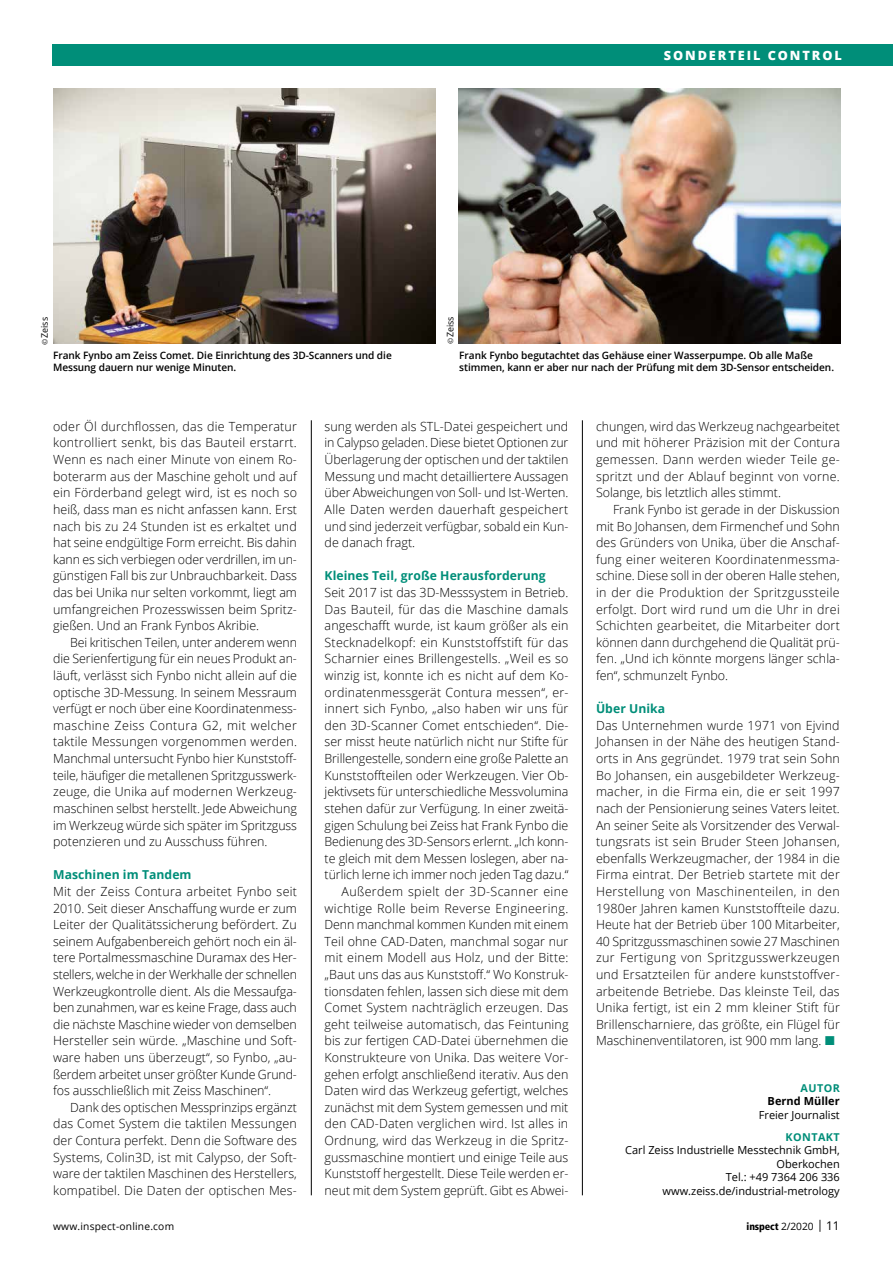
<style>
.page{position:relative;width:893px;height:1263px;background:#fff}
.page>*{position:absolute;margin:0;border:0;box-sizing:border-box;transform-origin:0 0}
.t1{font:800 12.75px "Open Sans";letter-spacing:.15em;color:#fff}
.t2{font:300 12.6px/16.6px "Open Sans";color:#000;text-align:justify}
.t3{font:700 12.3px "Open Sans";letter-spacing:.005em;color:#008e79}
.t4{font:11.1px/13.5px "Open Sans";color:#000;text-align:right}
.t5{font:700 11.1px "Open Sans";letter-spacing:.005em;color:#000}
.t6{font:700 10.8px "Open Sans";letter-spacing:.04em;color:#008e79}
.t7{font:600 10.2px/12.3px "Open Sans";letter-spacing:-.005em;color:#000}
.t8{font:10.2px "Open Sans";letter-spacing:.02em;color:#000}
.t9{font:900 condensed 10.2px "Frutiger LT Com";letter-spacing:-.01em;color:#000}
.t10{font:9px "Open Sans";letter-spacing:.005em;color:#000}
.s1{font-family:"Minion Pro"}
.s2{font-family:"Open Sans";font-weight:400;font-stretch:normal}
.s3{font-family:"Open Sans";font-weight:400;font-stretch:normal;font-size:12px}
</style>
<div class="page">
<hr style="left:582px;top:420px;width:1px;height:775px;background:#000">
<hr style="left:311px;top:420px;width:1px;height:775px;background:#000">
<img style="left:54px;top:89px;width:382px;height:255px">
<img style="left:459px;top:89px;width:381px;height:254px">
<div style="left:52px;top:44px;width:841px;height:21px;background:#008e79"></div>
<p class="t1" style="left:664px;top:46px;width:180px">SONDERTEIL CONTROL</p>
<p class="t10" style="left:39px;top:344px;width:29px;rotate:-90deg"><span class="s1">©</span>Zeiss</p>
<p class="t10" style="left:444px;top:344px;width:29px;rotate:-90deg"><span class="s1">©</span>Zeiss</p>
<p class="t7" style="left:53px;top:349px;width:340px">Frank Fynbo am Zeiss Comet. Die Einrichtung des 3D-Scanners und die<br>Messung dauern nur wenige Minuten.</p>
<p class="t7" style="left:459px;top:349px;width:376px">Frank Fynbo begutachtet das Gehäuse einer Wasserpumpe. Ob alle Maße stimmen, kann er aber nur nach der Prüfung mit dem 3D-Sensor entscheiden.</p>
<p class="t2" style="left:53px;top:418px;width:245px">oder Öl durchflossen, das die Temperatur kontrolliert senkt, bis das Bauteil erstarrt.<br>Wenn es nach einer Minute von einem Ro&shy;boterarm aus der Maschine geholt und auf ein Förderband gelegt wird, ist es noch so heiß, dass man es nicht anfassen kann. Erst nach bis zu 24 Stunden ist es erkaltet und hat seine endgültige Form erreicht. Bis dahin kann es sich verbiegen oder verdrillen, im un&shy;günstigen Fall bis zur Unbrauchbarkeit. Dass das bei Unika nur selten vorkommt, liegt am umfangreichen Prozesswissen beim Spritz&shy;gießen. Und an Frank Fynbos Akribie.</p>
<p class="t2" style="left:53px;top:633px;width:245px;text-indent:17px">Bei kritischen Teilen, unter anderem wenn die Serienfertigung für ein neues Produkt an&shy;läuft, verlässt sich Fynbo nicht allein auf die optische 3D-Messung. In seinem Messraum verfügt er noch über eine Koordinatenmess&shy;maschine Zeiss Contura G2, mit welcher taktile Messungen vorgenommen werden.<br>Manchmal untersucht Fynbo hier Kunststoff&shy;teile, häufiger die metallenen Spritzgusswerk&shy;zeuge, die Unika auf modernen Werkzeug&shy;maschinen selbst herstellt. Jede Abweichung im Werkzeug würde sich später im Spritzguss potenzieren und zu Ausschuss führen.</p>
<p class="t3" style="left:53px;top:866px;width:140px">Maschinen im Tandem</p>
<p class="t2" style="left:53px;top:883px;width:245px">Mit der Zeiss Contura arbeitet Fynbo seit 2010. Seit dieser Anschaffung wurde er zum Leiter der Qualitätssicherung befördert. Zu seinem Aufgabenbereich gehört noch ein äl&shy;tere Portalmessmaschine Duramax des Her&shy;stellers, welche in der Werkhalle der schnellen Werkzeugkontrolle dient. Als die Messaufga&shy;ben zunahmen, war es keine Frage, dass auch die nächste Maschine wieder von demselben Hersteller sein würde. „Maschine und Soft&shy;ware haben uns überzeugt“, so Fynbo, „au&shy;ßerdem arbeitet unser größter Kunde Grund&shy;fos ausschließlich mit Zeiss Maschinen“.</p>
<p class="t2" style="left:53px;top:1099px;width:245px;text-indent:17px">Dank des optischen Messprinzips ergänzt das Comet System die taktilen Messungen der Contura perfekt. Denn die Software des Systems, Colin3D, ist mit Calypso, der Soft&shy;ware der taktilen Maschinen des Herstellers, kompatibel. Die Daten der optischen Mes-</p>
<p class="t2" style="left:325px;top:418px;width:245px">sung werden als STL-Datei gespeichert und in Calypso geladen. Diese bietet Optionen zur Überlagerung der optischen und der taktilen Messung und macht detailliertere Aussagen über Abweichungen von Soll- und Ist-Werten.<br>Alle Daten werden dauerhaft gespeichert und sind jederzeit verfügbar, sobald ein Kun&shy;de danach fragt.</p>
<p class="t3" style="left:325px;top:567px;width:223px">Kleines Teil, große Herausforderung</p>
<p class="t2" style="left:325px;top:584px;width:245px;text-align:right">Seit 2017 ist das 3D-Messsystem in Betrieb.<br>Das Bauteil, für das die Maschine damals angeschafft wurde, ist kaum größer als ein Stecknadelkopf: ein Kunststoffstift für das Scharnier eines Brillengestells. „Weil es so winzig ist, konnte ich es nicht auf dem Ko&shy;ordinatenmessgerät Contura messen“, er&shy;innert sich Fynbo, „also haben wir uns für den 3D-Scanner Comet entschieden“. Die&shy;ser misst heute natürlich nicht nur Stifte für Brillengestelle, sondern eine große Palette an Kunststoffteilen oder Werkzeugen. Vier Ob&shy;jektivsets für unterschiedliche Messvolumina stehen dafür zur Verfügung. In einer zweitä&shy;gigen Schulung bei Zeiss hat Frank Fynbo die Bedienung des 3D-Sensors erlernt. „Ich konn&shy;te gleich mit dem Messen loslegen, aber na&shy;türlich lerne ich immer noch jeden Tag dazu.“ Außerdem spielt der 3D-Scanner eine wichtige Rolle beim Reverse Engineering.<br>Denn manchmal kommen Kunden mit einem Teil ohne CAD-Daten, manchmal sogar nur mit einem Modell aus Holz, und der Bitte: „Baut uns das aus Kunststoff.“ Wo Konstruk&shy;tionsdaten fehlen, lassen sich diese mit dem Comet System nachträglich erzeugen. Das geht teilweise automatisch, das Feintuning bis zur fertigen CAD-Datei übernehmen die Konstrukteure von Unika. Das weitere Vor&shy;gehen erfolgt anschließend iterativ. Aus den Daten wird das Werkzeug gefertigt, welches zunächst mit dem System gemessen und mit den CAD-Daten verglichen wird. Ist alles in Ordnung, wird das Werkzeug in die Spritz&shy;gussmaschine montiert und einige Teile aus Kunststoff hergestellt. Diese Teile werden er&shy;neut mit dem System geprüft. Gibt es Abwei-</p>
<p class="t2" style="left:596px;top:418px;width:245px">chungen, wird das Werkzeug nachgearbeitet und mit höherer Präzision mit der Contura gemessen. Dann werden wieder Teile ge&shy;spritzt und der Ablauf beginnt von vorne.<br>Solange, bis letztlich alles stimmt.</p>
<p class="t2" style="left:596px;top:501px;width:245px;text-indent:17px">Frank Fynbo ist gerade in der Diskussion mit Bo Johansen, dem Firmenchef und Sohn des Gründers von Unika, über die Anschaf&shy;fung einer weiteren Koordinatenmessma&shy;schine. Diese soll in der oberen Halle stehen, in der die Produktion der Spritzgussteile erfolgt. Dort wird rund um die Uhr in drei Schichten gearbeitet, die Mitarbeiter dort können dann durchgehend die Qualität prü&shy;fen. „Und ich könnte morgens länger schla&shy;fen“, schmunzelt Fynbo.</p>
<p class="t3" style="left:596px;top:700px;width:71px">Über Unika</p>
<p class="t2" style="left:596px;top:717px;width:245px">Das Unternehmen wurde 1971 von Ejvind Johansen in der Nähe des heutigen Stand&shy;orts in Ans gegründet. 1979 trat sein Sohn Bo Johansen, ein ausgebildeter Werkzeug&shy;macher, in die Firma ein, die er seit 1997 nach der Pensionierung seines Vaters leitet.<br>An seiner Seite als Vorsitzender des Verwal&shy;tungsrats ist sein Bruder Steen Johansen, ebenfalls Werkzeugmacher, der 1984 in die Firma eintrat. Der Betrieb startete mit der Herstellung von Maschinenteilen, in den 1980er Jahren kamen Kunststoffteile dazu.<br>Heute hat der Betrieb über 100 Mitarbeiter, 40 Spritzgussmaschinen sowie 27 Maschinen zur Fertigung von Spritzgusswerkzeugen und Ersatzteilen für andere kunststoffver&shy;arbeitende Betriebe. Das kleinste Teil, das Unika fertigt, ist ein 2 mm kleiner Stift für Brillenscharniere, das größte, ein Flügel für Maschinenventilatoren, ist 900 mm lang.</p>
<p class="t6" style="left:800px;top:1080px;width:41px">AUTOR</p>
<p class="t5" style="left:767px;top:1093px;width:74px">Bernd Müller</p>
<p class="t4" style="left:759px;top:1108px;width:82px">Freier Journalist</p>
<p class="t6" style="left:785px;top:1129px;width:56px">KONTAKT</p>
<p class="t4" style="left:625px;top:1143px;width:216px">Carl Zeiss Industrielle Messtechnik GmbH,<br>Oberkochen<br>Tel.: +49 7364 206 336 www.zeiss.de/industrial-metrology</p>
<p class="t8" style="left:53px;top:1219px;width:123px">www.inspect-online.com</p>
<p class="t9" style="left:747px;top:1220px;width:95px">inspect <span class="s2">2/2020</span> <span class="s3">| 11</span></p>
</div>
